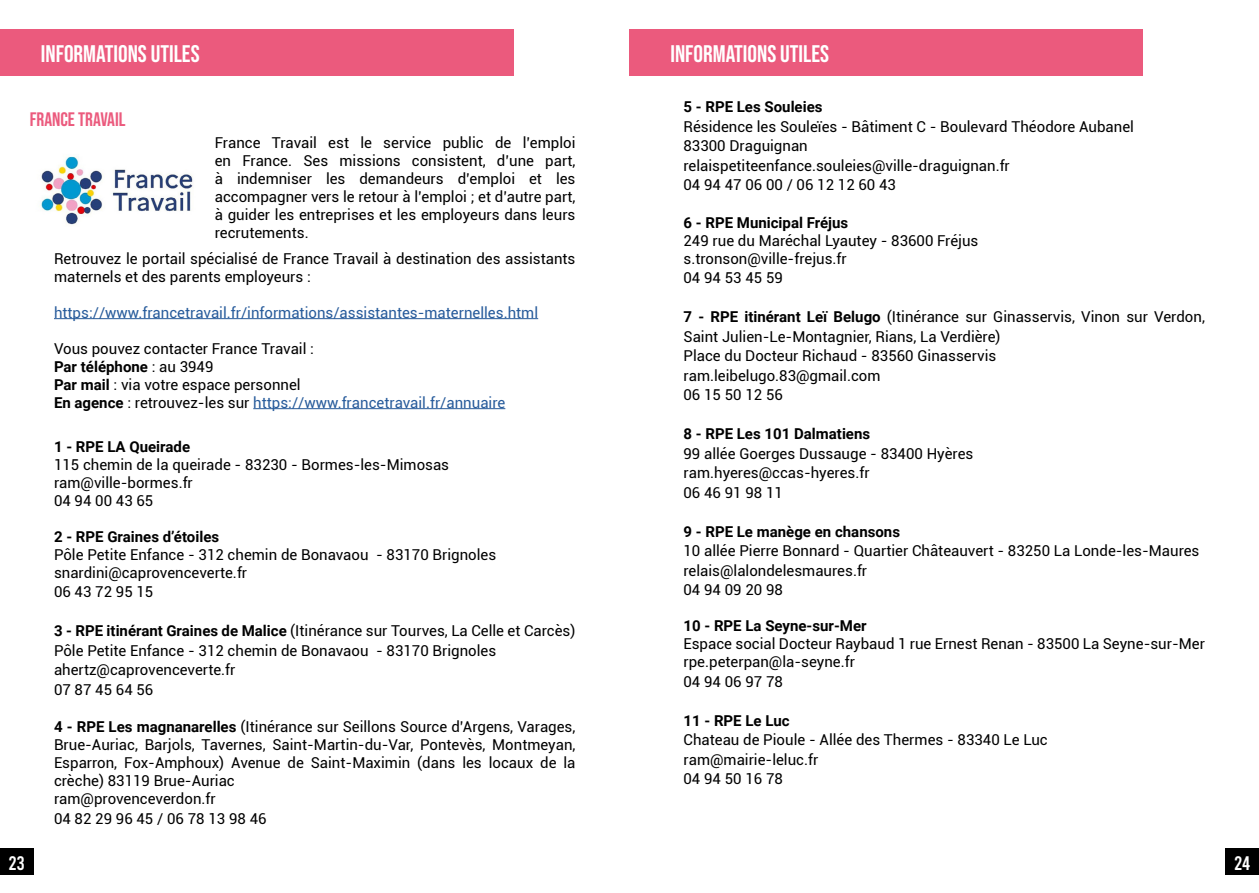
<style>
.page{position:relative;width:1259px;height:893px;background:#fff}
.page>*{position:absolute;margin:0;border:0;box-sizing:border-box;transform-origin:0 0}
.t1{font:24px "Bebas Neue";color:#fff}
.t2{font:19.5px "Bebas Neue";color:#eb5a7d}
.t3{font:19.5px "Bebas";color:#fff}
.t4{font:15px/18px "Roboto";color:#000}
.t5{font:700 15px "Roboto";color:#000}
.t6{font:15px "Roboto";color:#275b9b}
.s1{font-weight:700}
.s2{color:#275b9b}
</style>
<div class="page">
<div style="left:0;top:849px;width:33px;height:26px;background:#000"></div>
<div style="left:1225px;top:849px;width:34px;height:26px;background:#000"></div>
<div style="left:0;top:29px;width:513px;height:47px;background:#eb5a7d"></div>
<div style="left:629px;top:29px;width:513px;height:47px;background:#eb5a7d"></div>
<img style="left:40px;top:156px;width:153px;height:69px">
<hr style="left:54px;top:318px;width:484px;height:1px;background:#275b9b">
<hr style="left:253px;top:408px;width:252px;height:1px;background:#275b9b">
<h1 class="t1" style="left:41px;top:40px;width:160px">INFORMATIONS UTILES</h1>
<h1 class="t1" style="left:670px;top:40px;width:160px">INFORMATIONS UTILES</h1>
<h2 class="t2" style="left:30px;top:108px;width:97px">FRANCE TRAVAIL</h2>
<p class="t4" style="left:215px;top:133px;width:362px;text-align:justify">France Travail est le service public de l’emploi en France. Ses missions consistent, d’une part, à indemniser les demandeurs d’emploi et les accompagner vers le retour à l’emploi ; et d’autre part, à guider les entreprises et les employeurs dans leurs recrutements.</p>
<p class="t4" style="left:54px;top:249px;width:523px">Retrouvez le portail spécialisé de France Travail à destination des assistants maternels et des parents employeurs :</p>
<p class="t6" style="left:54px;top:302px;width:486px">https://www.francetravail.fr/informations/assistantes-maternelles.html</p>
<p class="t4" style="left:54px;top:339px;width:453px">Vous pouvez contacter France Travail :<br><span class="s1">Par téléphone</span> : au 3949<br><span class="s1">Par mail</span> : via votre espace personnel<br><span class="s1">En agence</span> : retrouvez-les sur <span class="s2">https://www.francetravail.fr/annuaire</span></p>
<p class="t5" style="left:54px;top:436px;width:138px">1 - RPE LA Queirade</p>
<p class="t4" style="left:54px;top:455px;width:397px">115 chemin de la queirade - 83230 - Bormes-les-Mimosas ram@ville-bormes.fr<br>04 94 00 43 65</p>
<p class="t5" style="left:54px;top:526px;width:167px">2 - RPE Graines d’étoiles</p>
<p class="t4" style="left:54px;top:545px;width:444px">Pôle Petite Enfance - 312 chemin de Bonavaou - 83170 Brignoles snardini@caprovenceverte.fr</p>
<p class="t4" style="left:54px;top:583px;width:101px">06 43 72 95 15</p>
<p class="t4" style="left:54px;top:621px;width:523px;line-height:19.5px"><span class="s1">3 - RPE itinérant Graines de Malice</span> (Itinérance sur Tourves, La Celle et Carcès)<br>Pôle Petite Enfance - 312 chemin de Bonavaou - 83170 Brignoles ahertz@caprovenceverte.fr<br>07 87 45 64 56</p>
<p class="t4" style="left:54px;top:718px;width:523px"><span class="s1">4 - RPE Les magnanarelles</span> (Itinérance sur Seillons Source d’Argens, Varages, Brue-Auriac, Barjols, Tavernes, Saint-Martin-du-Var, Pontevès, Montmeyan, Esparron, Fox-Amphoux) Avenue de Saint-Maximin (dans les locaux de la crèche) 83119 Brue-Auriac<br>ram@provenceverdon.fr</p>
<p class="t4" style="left:54px;top:809px;width:214px">04 82 29 96 45 / 06 78 13 98 46</p>
<p class="t5" style="left:683px;top:96px;width:141px">5 - RPE Les Souleies</p>
<p class="t4" style="left:683px;top:116px;width:452px;line-height:19.5px">Résidence les Souleïes - Bâtiment C - Boulevard Théodore Aubanel 83300 Draguignan relaispetiteenfance.souleies@ville-draguignan.fr<br>04 94 47 06 00 / 06 12 12 60 43</p>
<p class="t5" style="left:683px;top:212px;width:166px">6 - RPE Municipal Fréjus</p>
<p class="t4" style="left:683px;top:231px;width:296px">249 rue du Maréchal Lyautey - 83600 Fréjus s.tronson@ville-frejus.fr</p>
<p class="t4" style="left:683px;top:268px;width:101px">04 94 53 45 59</p>
<p class="t4" style="left:683px;top:307px;width:523px;line-height:19.5px"><span class="s1">7 - RPE itinérant Leï Belugo</span> (Itinérance sur Ginasservis, Vinon sur Verdon, Saint Julien-Le-Montagnier, Rians, La Verdière)<br>Place du Docteur Richaud - 83560 Ginasservis<br>ram.leibelugo.83@gmail.com<br>06 15 50 12 56</p>
<p class="t5" style="left:683px;top:423px;width:188px">8 - RPE Les 101 Dalmatiens</p>
<p class="t4" style="left:683px;top:443px;width:291px;line-height:19.5px">99 allée Goerges Dussauge - 83400 Hyères ram.hyeres@ccas-hyeres.fr<br>06 46 91 98 11</p>
<p class="t5" style="left:683px;top:521px;width:218px">9 - RPE Le manège en chansons</p>
<p class="t4" style="left:683px;top:541px;width:517px;line-height:19.5px">10 allée Pierre Bonnard - Quartier Châteauvert - 83250 La Londe-les-Maures relais@lalondelesmaures.fr<br>04 94 09 20 98</p>
<p class="t5" style="left:683px;top:615px;width:185px">10 - RPE La Seyne-sur-Mer</p>
<p class="t4" style="left:683px;top:634px;width:523px">Espace social Docteur Raybaud 1 rue Ernest Renan - 83500 La Seyne-sur-Mer rpe.peterpan@la-seyne.fr</p>
<p class="t4" style="left:683px;top:672px;width:101px">04 94 06 97 78</p>
<p class="t5" style="left:683px;top:710px;width:108px">11 - RPE Le Luc</p>
<p class="t4" style="left:683px;top:730px;width:366px;line-height:19.5px">Chateau de Pioule - Allée des Thermes - 83340 Le Luc ram@mairie-leluc.fr<br>04 94 50 16 78</p>
<h2 class="t3" style="left:9px;top:853px;width:17px">23</h2>
<h2 class="t3" style="left:1234px;top:853px;width:17px">24</h2>
</div>
